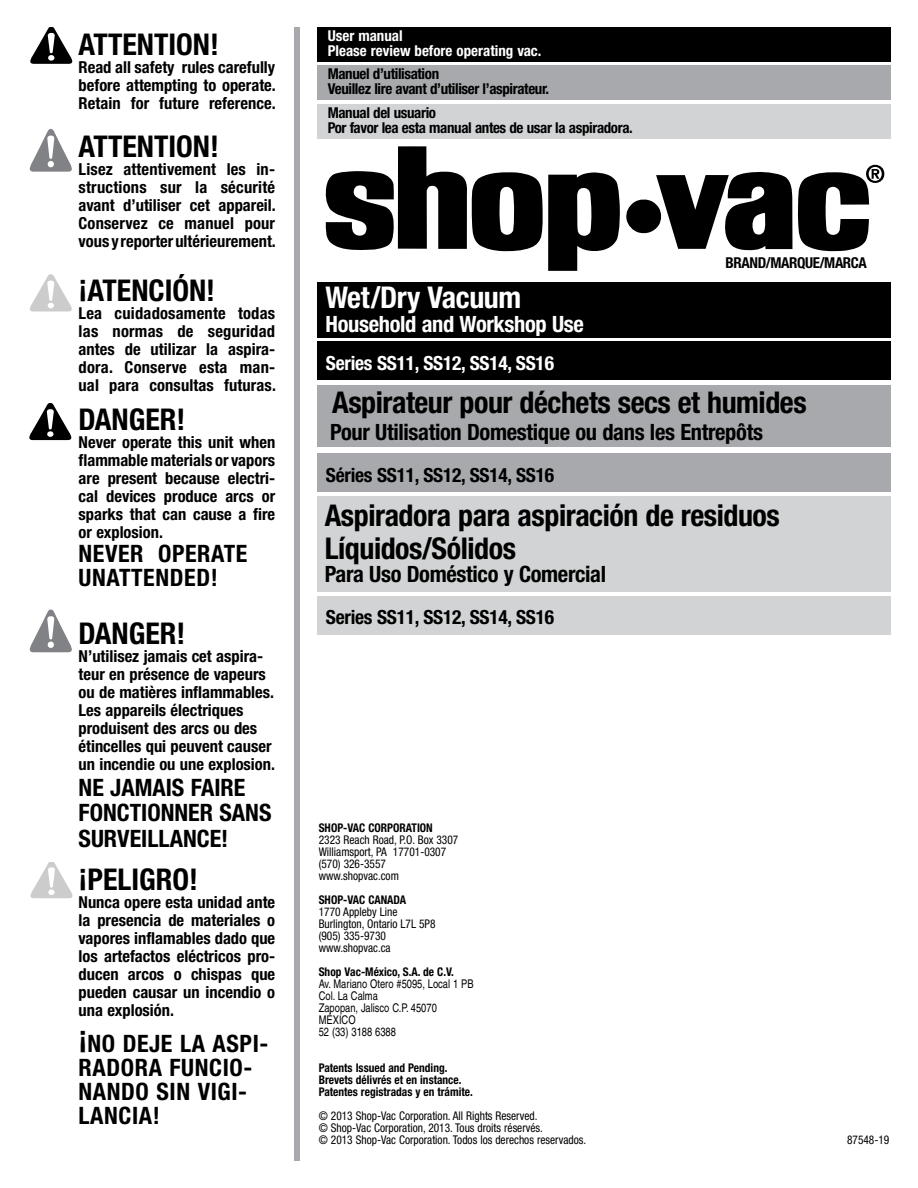
<style>
.page{position:relative;width:918px;height:1188px;background:#fff}
.page>*{position:absolute;margin:0;border:0;box-sizing:border-box;transform-origin:0 0}
.t1{font:700 condensed 30px/33px "Helvetica Neue";letter-spacing:-.015em;color:#000}
.t2{font:700 condensed 30px "Helvetica Neue";letter-spacing:-.015em;color:#fff}
.t3{font:700 condensed 24px/25.5px "Helvetica Neue";color:#000}
.t4{font:700 condensed 24px/24px "Helvetica Neue";letter-spacing:.025em;color:#000}
.t5{font:700 condensed 22.5px "Helvetica Neue";letter-spacing:-.015em;color:#000}
.t6{font:700 condensed 22.5px "Helvetica Neue";letter-spacing:-.015em;color:#fff}
.t7{font:700 condensed 19.5px "Helvetica Neue";letter-spacing:-.015em;color:#000}
.t8{font:700 condensed 19.5px "Helvetica Neue";letter-spacing:-.015em;color:#fff}
.t9{font:700 condensed 16.5px/18px "Helvetica Neue";color:#000;text-align:justify}
.t10{font:700 condensed 15px/15px "Helvetica Neue";letter-spacing:-.025em;color:#000}
.t11{font:700 condensed 15px/15px "Helvetica Neue";color:#fff}
.t12{font:condensed 12px/12px "Helvetica Neue";color:#000;scale:.95 1}
.t13{font:700 condensed 12px/12px "Helvetica Neue";color:#000;scale:.95 1}
.t14{font:condensed 12px/12px "Helvetica";color:#000;scale:.95 1}
.t15{font:700 condensed 12px "Helvetica Neue LT Std";color:#000;scale:.95 1}
</style>
<div class="page">
<div style="left:294px;top:27px;width:6px;height:1134px;background:#a7a9ac"></div>
<div style="left:317px;top:27px;width:574px;height:35px;background:#000"></div>
<div style="left:317px;top:104px;width:574px;height:35px;background:#d1d3d4"></div>
<div style="left:317px;top:341px;width:574px;height:39px;background:#000"></div>
<div style="left:317px;top:282px;width:574px;height:56px;background:#000"></div>
<div style="left:317px;top:596px;width:574px;height:38px;background:#d1d3d4"></div>
<div style="left:317px;top:496px;width:574px;height:95px;background:#d1d3d4"></div>
<svg style="left:30px;top:27px;width:43px;height:37px"></svg>
<svg style="left:30px;top:274px;width:42px;height:38px"></svg>
<svg style="left:30px;top:862px;width:43px;height:36px"></svg>
<svg style="left:29px;top:403px;width:43px;height:37px"></svg>
<svg style="left:626px;top:172px;width:166px;height:79px"></svg>
<svg style="left:326px;top:146px;width:294px;height:125px"></svg>
<svg style="left:798px;top:165px;width:86px;height:87px"></svg>
<div style="left:830px;top:205px;width:57px;height:13px;background:#fff"></div>
<div style="left:317px;top:65px;width:574px;height:34px;background:#a7a9ac"></div>
<div style="left:317px;top:453px;width:574px;height:39px;background:#a7a9ac"></div>
<div style="left:317px;top:385px;width:574px;height:61px;background:#a7a9ac"></div>
<svg style="left:30px;top:129px;width:42px;height:43px"></svg>
<svg style="left:30px;top:609px;width:42px;height:43px"></svg>
<h1 class="t1" style="left:79px;top:28px;width:142px">ATTENTION!</h1>
<p class="t9" style="left:79px;top:58px;width:199px">Read all safety rules carefully before attempting to operate.<br>Retain for future reference.</p>
<h1 class="t1" style="left:79px;top:129px;width:142px">ATTENTION!</h1>
<p class="t9" style="left:79px;top:160px;width:199px">Lisez attentivement les in&shy;structions sur la sécurité avant d’utiliser cet appareil.<br>Conservez ce manuel pour vous y reporter ultérieurement.</p>
<h1 class="t1" style="left:79px;top:274px;width:138px">¡ATENCIÓN!</h1>
<p class="t9" style="left:79px;top:304px;width:199px">Lea cuidadosamente todas las normas de seguridad antes de utilizar la aspira&shy;dora. Conserve esta man&shy;ual para consultas futuras.</p>
<h1 class="t1" style="left:79px;top:403px;width:108px">DANGER!</h1>
<p class="t9" style="left:79px;top:433px;width:198px">Never operate this unit when flammable materials or vapors are present because electri&shy;cal devices produce arcs or sparks that can cause a fire or explosion.</p>
<h2 class="t4" style="left:79px;top:541px;width:170px">NEVER OPERATE<br>UNATTENDED!</h2>
<h1 class="t1" style="left:79px;top:617px;width:108px">DANGER!</h1>
<p class="t9" style="left:79px;top:647px;width:198px;text-align:left">N’utilisez jamais cet aspira&shy;teur en présence de vapeurs ou de matières inflammables.<br>Les appareils électriques produisent des arcs ou des étincelles qui peuvent causer un incendie ou une explosion.</p>
<h2 class="t3" style="left:79px;top:774px;width:194px">NE JAMAIS FAIRE<br>FONCTIONNER SANS<br>SURVEILLANCE!</h2>
<h1 class="t1" style="left:79px;top:863px;width:121px">¡PELIGRO!</h1>
<p class="t9" style="left:79px;top:893px;width:198px">Nunca opere esta unidad ante la presencia de materiales o vapores inflamables dado que los artefactos eléctricos pro&shy;ducen arcos o chispas que pueden causar un incendio o una explosión.</p>
<h2 class="t3" style="left:79px;top:1031px;width:147px"><sup>¡</sup>no dejela aspi</h2>
<h2 class="t3" style="left:259px;top:1031px;width:10px">-</h2>
<h2 class="t3" style="left:79px;top:1055px;width:15px">radora</h2>
<h2 class="t3" style="left:170px;top:1055px;width:25px">funcio</h2>
<h2 class="t3" style="left:243px;top:1055px;width:10px">-</h2>
<h2 class="t3" style="left:79px;top:1079px;width:15px">nando</h2>
<h2 class="t3" style="left:157px;top:1079px;width:12px">sin</h2>
<h2 class="t3" style="left:198px;top:1079px;width:11px">vigi</h2>
<h2 class="t3" style="left:238px;top:1079px;width:10px">-</h2>
<h2 class="t3" style="left:79px;top:1103px;width:14px">lancia</h2>
<h2 class="t3" style="left:153px;top:1103px;width:9px">!</h2>
<p class="t11" style="left:328px;top:28px;width:215px">User manual<br>Please review before operating vac.</p>
<p class="t10" style="left:328px;top:66px;width:223px">Manuel d’utilisation<br>Veuillez lire avant d’utiliser l’aspirateur.</p>
<p class="t10" style="left:328px;top:105px;width:307px">Manual del usuario<br>Por favor lea esta manual antes de usar la aspiradora.</p>
<h1 class="t2" style="left:326px;top:279px;width:197px">Wet/Dry Vacuum</h1>
<h3 class="t6" style="left:326px;top:311px;width:260px">Household and Workshop Use</h3>
<p class="t8" style="left:326px;top:351px;width:230px">Series SS11, SS12, SS14, SS16</p>
<p class="t10" style="left:726px;top:255px;width:109px">BRAND/marque/marca</p>
<h1 class="t1" style="left:332px;top:385px;width:476px">Aspirateur pour déchets secs et humides</h1>
<h3 class="t5" style="left:330px;top:418px;width:434px">Pour Utilisation Domestique ou dans les Entrepôts</h3>
<p class="t7" style="left:326px;top:463px;width:230px">Séries SS11, SS12, SS14, SS16</p>
<h1 class="t1" style="left:325px;top:498px;width:457px">Aspiradora para aspiración de residuos<br>Líquidos/Sólidos</h1>
<h3 class="t5" style="left:325px;top:560px;width:283px">Para Uso Doméstico y Comercial</h3>
<p class="t7" style="left:326px;top:605px;width:230px">Series SS11, SS12, SS14, SS16</p>
<p class="t13" style="left:319px;top:821px;width:122px">SHOP-VAC CORPORATION</p>
<p class="t12" style="left:319px;top:833px;width:148px">2323 Reach Road, P.O. Box 3307<br>Williamsport, PA 17701-0307 (570) 326-3557 www.shopvac.com</p>
<p class="t13" style="left:319px;top:893px;width:93px">SHOP-VAC CANADA</p>
<p class="t12" style="left:319px;top:905px;width:124px">1770 Appleby Line<br>Burlington, Ontario L7L 5P8 (905) 335-9730 www.shopvac.ca</p>
<p class="t15" style="left:319px;top:964px;width:144px">Shop Vac-México, S.A. de C.V.</p>
<p class="t14" style="left:319px;top:978px;width:165px">Av. Mariano Otero #5095, Local 1 PB<br>Col. La Calma<br>Zapopan, Jalisco C.P. 45070<br>MÉXICO<br>52 (33) 3188 6388</p>
<p class="t13" style="left:319px;top:1061px;width:164px">Patents Issued and Pending.<br>Brevets délivrés et en instance.<br>Patentes registradas y en trámite.</p>
<p class="t12" style="left:319px;top:1109px;width:283px">© 2013 Shop-Vac Corporation. All Rights Reserved.<br>© Shop-Vac Corporation, 2013. Tous droits réservés.<br>© 2013 Shop-Vac Corporation. Todos los derechos reservados.</p>
<p class="t12" style="left:847px;top:1133px;width:46px">87548-19</p>
</div>
